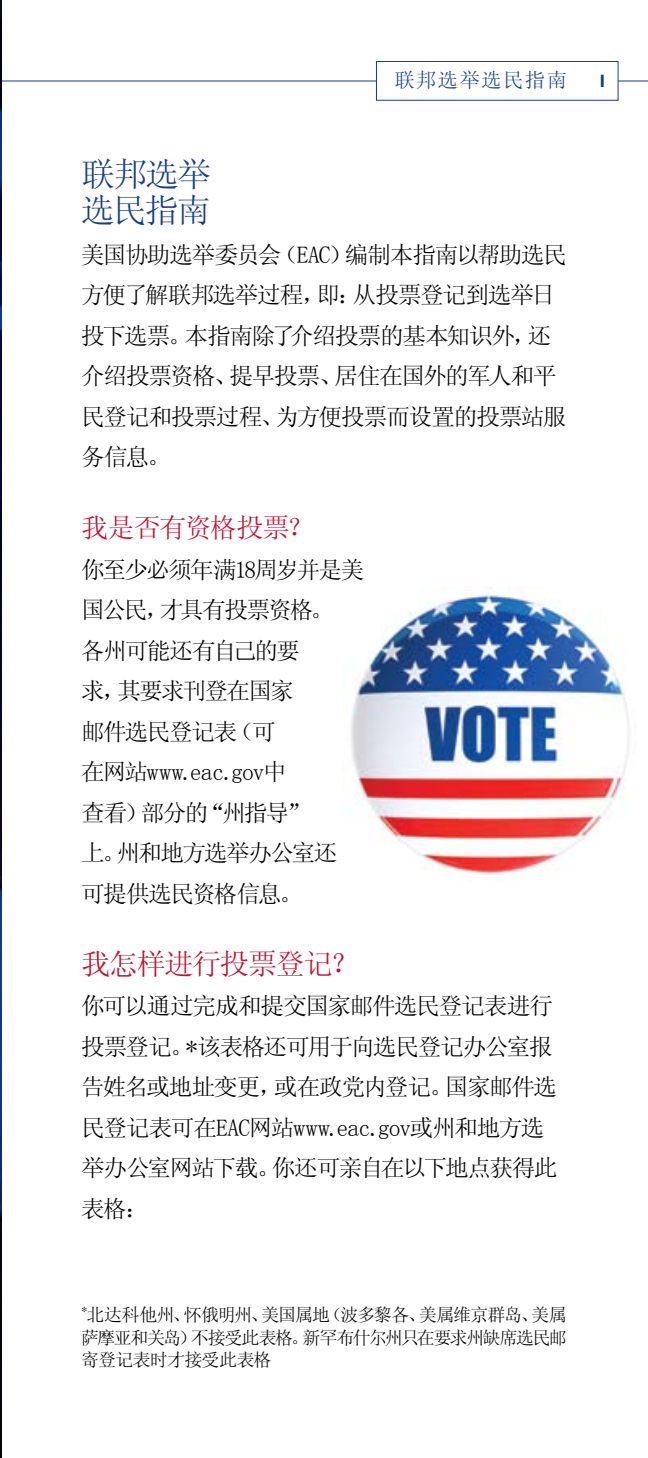
<style>
.page{position:relative;width:648px;height:1458px;background:#fff}
.page>*{position:absolute;margin:0;border:0;box-sizing:border-box;transform-origin:0 0}
.t1{font:33.75px/36px "Sim Sun";letter-spacing:-.05em;color:#143d8d}
.t2{font:29.25px "Sim Sun";letter-spacing:-.055em;color:#c41230}
.t3{font:27px "Sim Sun";letter-spacing:-.03em;color:#c41230}
.t4{font:23.62px/40.5px "Sim Sun";letter-spacing:-.06em;color:#000}
.t5{font:20.25px "Sim Sun";letter-spacing:.075em;color:#143d8d}
.t6{font:18px/22.5px "Sim Sun";letter-spacing:-.065em;color:#000;text-align:justify}
.t7{font:700 18px "Gill Sans Std";color:#143d8d}
</style>
<div class="page">
<hr style="left:0;top:81px;width:648px;height:1px;background:#143d8d">
<img style="left:351px;top:586px;width:279px;height:289px">
<img style="left:0;top:0;width:2px;height:1458px">
<div style="left:376px;top:61px;width:242px;height:40px;background:#fff;border:1px solid #143d8d"></div>
<p class="t5" style="left:394px;top:70px;width:174px">联邦选举选民指南</p>
<p class="t7" style="left:598px;top:70px;width:11px">1</p>
<h1 class="t1" style="left:81px;top:156px;width:132px">联邦选举选民指南</h1>
<p class="t4" style="left:81px;top:234px;width:487px">美国协助选举委员会（EAC）编制本指南以帮助选民方便了解联邦选举过程，即：从投票登记到选举日投下选票。本指南除了介绍投票的基本知识外，还介绍投票资格、提早投票、居住在国外的军人和平民登记和投票过程、为方便投票而设置的投票站服务信息。</p>
<p class="t3" style="left:81px;top:514px;width:234px">我是否有资格投票？</p>
<p class="t4" style="left:81px;top:549px;width:285px">你至少必须年满18周岁并是美国公民，才具有投票资格。<br>各州可能还有自己的要<br>求，其要求刊登在国家<br>邮件选民登记表（可<br>在网站www.eac.gov中<br>查看）部分的“州指导”<br>上。州和地方选举办公室还可提供选民资格信息。</p>
<p class="t2" style="left:81px;top:949px;width:279px">我怎样进行投票登记？</p>
<p class="t4" style="left:81px;top:985px;width:478px">你可以通过完成和提交国家邮件选民登记表进行投票登记。*该表格还可用于向选民登记办公室报告姓名或地址变更，或在政党内登记。国家邮件选民登记表可在EAC网站www.eac.gov或州和地方选举办公室网站下载。你还可亲自在以下地点获得此表格：</p>
<p class="t6" style="left:81px;top:1304px;width:487px">∗北达科他州、怀俄明州、美国属地（波多黎各、美属维京群岛、美属萨摩亚和关岛）不接受此表格。新罕布什尔州只在要求州缺席选民邮寄登记表时才接受此表格</p>
</div>
